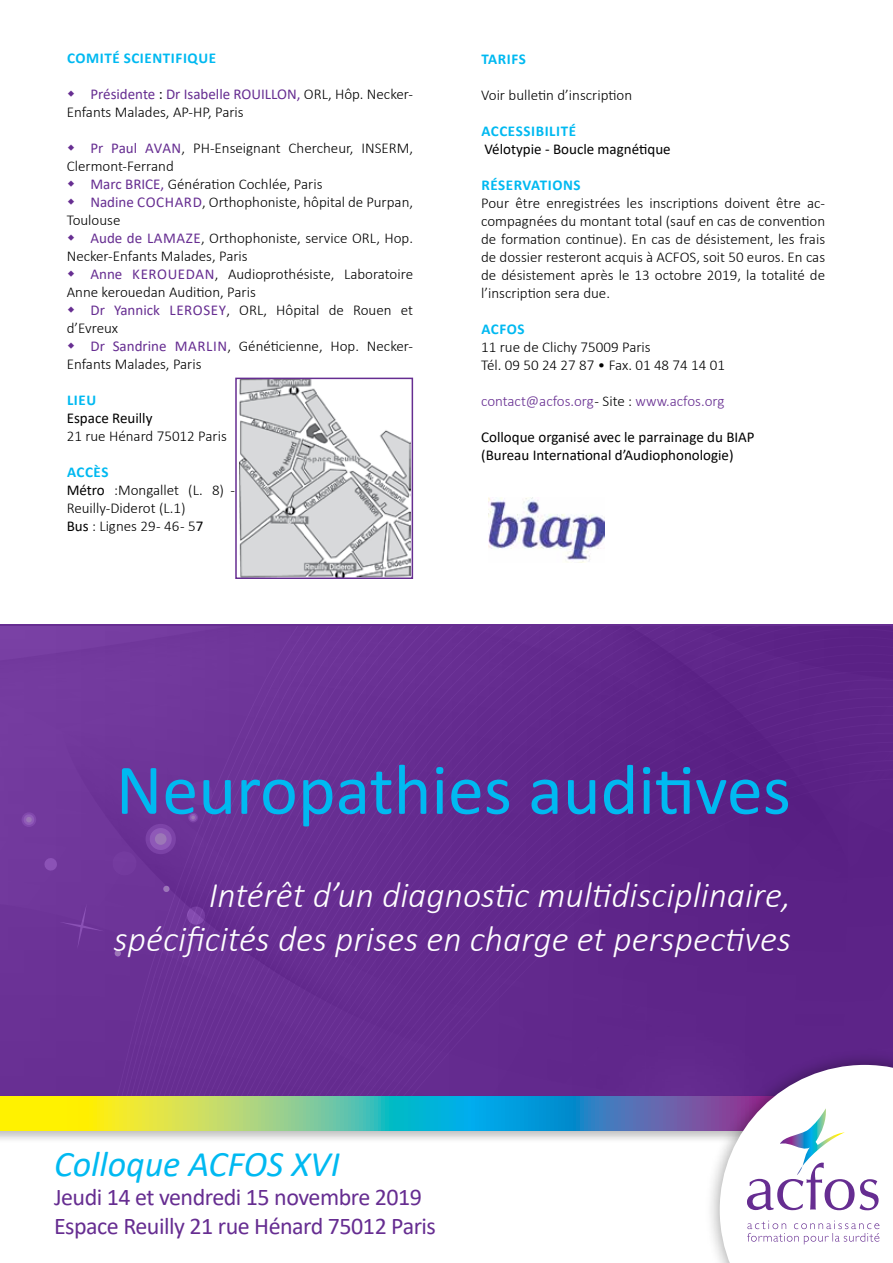
<style>
.page{position:relative;width:893px;height:1263px;background:#fff}
.page>*{position:absolute;margin:0;border:0;box-sizing:border-box;transform-origin:0 0}
.t1{font:72px "Calibri";color:#00b9f1}
.t2{font:italic 300 36px/43.2px "Calibri";color:#fff;text-align:right}
.t3{font:italic 36px "Calibri";color:#00b9f1}
.t4{font:24px/28.8px "Calibri";letter-spacing:-.02em;color:#662d91}
.t5{font:300 15px/18px "Calibri";color:#000}
.t6{font:15px/18px "Calibri";color:#000}
.t7{font:15px "Calibri";color:#662d91}
.t8{font:700 15px "Calibri";letter-spacing:.04em;color:#00b9f1}
.t9{font:300 15px "Calibri";color:#662d91}
.s1{font-weight:400;color:#662d91}
.s2{font-weight:400}
.s3{font-weight:700;color:#00b9f1}
.s4{color:#000}
</style>
<div class="page">
<div style="left:0;top:625px;width:893px;height:638px;background:#662d91"></div>
<div style="left:0;top:1130px;width:893px;height:133px;background:#fff"></div>
<div style="left:0;top:1094px;width:893px;height:50px;background:#000;opacity:.25"></div>
<svg style="left:0;top:1096px;width:704px;height:34px;background:#78ba8b"></svg>
<div style="left:704px;top:1049px;width:189px;height:214px;background:#000;opacity:.4"></div>
<svg style="left:720px;top:1065px;width:173px;height:198px"></svg>
<img style="left:239px;top:381px;width:171px;height:195px">
<div style="left:235px;top:378px;width:178px;height:201px;border:2px solid #662d91"></div>
<img style="left:488px;top:497px;width:117px;height:65px">
<p class="t8" style="left:67px;top:47px;width:151px">COMITÉ SCIENTIFIQUE</p>
<p class="t5" style="left:67px;top:85px;width:348px;text-indent:24px"><span class="s1">Présidente</span> <span class="s2">:</span> <span class="s1">Dr Isabelle ROUILLON,</span> ORL, Hôp. Necker-<br>Enfants Malades, AP-HP, Paris</p>
<p class="t5" style="left:90px;top:139px;width:324px"><span class="s1">Pr Paul Avan</span>, PH-Enseignant Chercheur, INSERM,</p>
<p class="t5" style="left:67px;top:157px;width:109px">Clermont-Ferrand</p>
<p class="t5" style="left:90px;top:175px;width:234px"><span class="s1">Marc BRICE,</span> Génération Cochlée, Paris</p>
<p class="t7" style="left:90px;top:192px;width:95px">Nadine Cochard</p>
<p class="t5" style="left:202px;top:193px;width:212px">, Orthophoniste, hôpital de Purpan,</p>
<p class="t5" style="left:67px;top:211px;width:55px">Toulouse</p>
<p class="t7" style="left:90px;top:228px;width:75px">Aude de Lama</p>
<p class="t5" style="left:67px;top:229px;width:348px;text-indent:119px"><span class="s1">ze</span>, Orthophoniste, service ORL, Hop.<br>Necker-Enfants Malades, Paris</p>
<p class="t7" style="left:90px;top:264px;width:61px">Anne Kerouedan</p>
<p class="t5" style="left:67px;top:265px;width:348px;text-indent:148px">, Audioprothésiste, Laboratoire<br>Anne kerouedan Audition, Paris</p>
<p class="t7" style="left:90px;top:300px;width:96px">Dr Yannick Lero</p>
<p class="t5" style="left:203px;top:301px;width:211px"><span class="s1">sey</span>, ORL, Hôpital de Rouen et</p>
<p class="t5" style="left:67px;top:319px;width:53px">d’Evreux</p>
<p class="t7" style="left:90px;top:336px;width:107px">Dr Sandrine Marlin</p>
<p class="t5" style="left:227px;top:337px;width:187px">, Généticienne, Hop. Necker-</p>
<p class="t5" style="left:67px;top:355px;width:136px">Enfants Malades, Paris</p>
<p class="t8" style="left:67px;top:389px;width:31px">LIEU</p>
<p class="t6" style="left:67px;top:409px;width:87px">Espace Reuilly</p>
<p class="t5" style="left:67px;top:427px;width:162px">21 rue Hénard 75012 Paris</p>
<p class="t5" style="left:67px;top:463px;width:170px"><span class="s3">ACCÈS<br></span><span class="s2">Métro</span> :Mongallet (L. 8) -<br>Reuilly-Diderot (L.1)<br><span class="s2">Bus</span> : Lignes 29 - 46 - 5<span class="s2">7</span></p>
<p class="t8" style="left:481px;top:48px;width:46px">TARIFS</p>
<p class="t5" style="left:481px;top:85px;width:153px">Voir bulletin d’inscription</p>
<p class="t8" style="left:481px;top:120px;width:96px">ACCESSIBILITÉ</p>
<p class="t6" style="left:484px;top:139px;width:188px">Vélotypie - Boucle magnétique</p>
<p class="t8" style="left:481px;top:174px;width:101px">RÉSERVATIONS</p>
<p class="t5" style="left:481px;top:193px;width:345px;text-align:justify">Pour être enregistrées les inscriptions doivent être ac&shy;compagnées du montant total (sauf en cas de convention de formation continue). En cas de désistement, les frais de dossier resteront acquis à ACFOS, soit 50 euros. En cas de désistement après le 13 octobre 2019, la totalité de l’inscription sera due.</p>
<p class="t8" style="left:481px;top:318px;width:45px">ACFOS</p>
<p class="t5" style="left:481px;top:337px;width:245px">11 rue de Clichy 75009 Paris<br>Tél. 09 50 24 27 87 • Fax. 01 48 74 14 01</p>
<p class="t9" style="left:481px;top:391px;width:245px">contact@acfos.org <span class="s4">- Site :</span> www.acfos.org</p>
<p class="t6" style="left:481px;top:427px;width:275px">Colloque organisé avec le parrainage du BIAP (Bureau International d’Audiophonologie)</p>
<h1 class="t1" style="left:116px;top:740px;width:677px">Neuropathies auditives</h1>
<h2 class="t2" style="left:114px;top:873px;width:679px">Intérêt d’un diagnostic multidisciplinaire, spécificités des prises en charge et perspectives</h2>
<h2 class="t3" style="left:54px;top:1139px;width:287px">Colloque ACFOS XVI</h2>
<h3 class="t4" style="left:54px;top:1182px;width:383px">Jeudi 14 et vendredi 15 novembre 2019<br>Espace Reuilly 21 rue Hénard 75012 Paris</h3>
</div>
